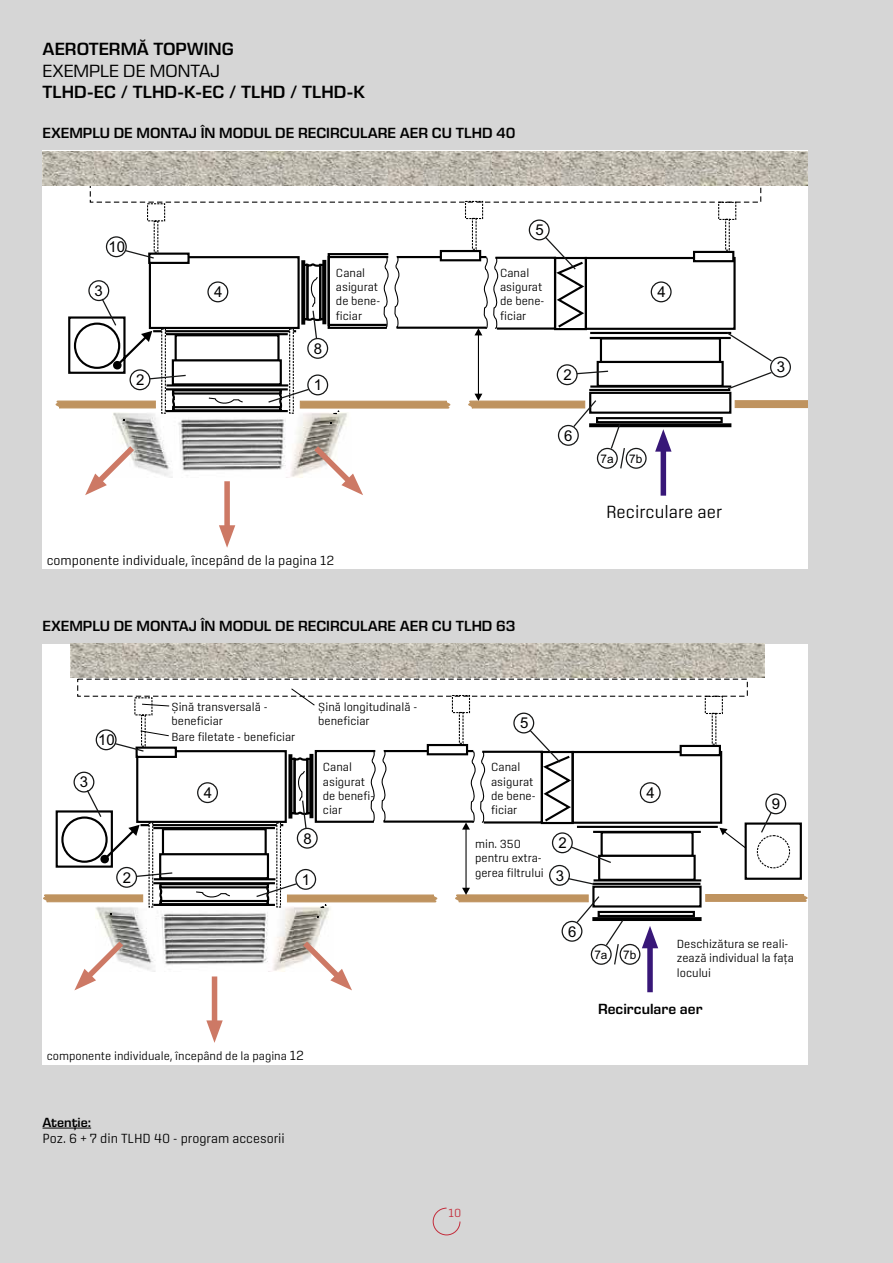
<style>
.page{position:relative;width:893px;height:1263px;background:#d6d6d6}
.page>*{position:absolute;margin:0;border:0;box-sizing:border-box;transform-origin:0 0}
.t1{font:600 18px "Eurostile Next LT Pro";color:#000}
.t2{font:18px "Eurostile Next LT Pro";color:#000}
.t3{font:300 18px "Center";color:#000}
.t4{font:600 15px "Eurostile Next LT Pro";color:#000}
.t5{font:15px "Arial";color:#000}
.t6{font:300 13.5px "Center";color:#000}
.t7{font:600 13.5px "Eurostile Next LT Pro";color:#000}
.t8{font:300 12px/14.4px "Center";color:#000}
.t9{font:300 12px "Center";color:#c32c3b}
.t10{font:11.85px "Arial";color:#000}
.s1{font-size:13.5px}
</style>
<div class="page">
<svg style="left:432px;top:1207px;width:29px;height:29px"></svg>
<div style="left:43px;top:151px;width:765px;height:418px;background:#fff"></div>
<img style="left:43px;top:151px;width:765px;height:34px">
<svg style="left:55px;top:200px;width:753px;height:348px"></svg>
<div style="left:42px;top:644px;width:766px;height:420px;background:#fff"></div>
<img style="left:70px;top:644px;width:695px;height:34px">
<svg style="left:43px;top:688px;width:765px;height:355px"></svg>
<hr style="left:43px;top:1128px;width:48px;height:1px;background:#000">
<h1 class="t1" style="left:43px;top:39px;width:193px">AEROTERMĂ TOPWING</h1>
<h1 class="t2" style="left:43px;top:61px;width:179px">EXEMPLE DE MONTAJ</h1>
<h1 class="t1" style="left:43px;top:82px;width:324px">TLHD-EC / TLHD-K-EC / TLHD / TLHD-K</h1>
<p class="t4" style="left:43px;top:125px;width:475px">EXEMPLU DE MONTAJ ÎN MODUL DE RECIRCULARE AER CU TLHD 40</p>
<p class="t5" style="left:108px;top:238px;width:18px">10</p>
<p class="t5" style="left:535px;top:221px;width:10px">5</p>
<p class="t5" style="left:95px;top:282px;width:10px">3</p>
<p class="t5" style="left:136px;top:371px;width:10px">2</p>
<p class="t8" style="left:336px;top:265px;width:46px">Canal asigurat de bene&shy;ficiar</p>
<p class="t8" style="left:500px;top:265px;width:46px">Canal asigurat de bene&shy;ficiar</p>
<p class="t5" style="left:214px;top:283px;width:10px">4</p>
<p class="t5" style="left:657px;top:283px;width:10px">4</p>
<p class="t5" style="left:314px;top:340px;width:10px">8</p>
<p class="t5" style="left:314px;top:376px;width:10px">1</p>
<p class="t5" style="left:563px;top:366px;width:10px">2</p>
<p class="t5" style="left:564px;top:427px;width:10px">6</p>
<p class="t10" style="left:600px;top:452px;width:15px">7a</p>
<p class="t10" style="left:629px;top:452px;width:15px">7b</p>
<h1 class="t3" style="left:606px;top:502px;width:118px">Recirculare aer</h1>
<p class="t6" style="left:47px;top:553px;width:289px">componente individuale, începând de la pagina 12</p>
<p class="t4" style="left:42px;top:618px;width:474px">EXEMPLU DE MONTAJ ÎN MODUL DE RECIRCULARE AER CU TLHD 63</p>
<p class="t5" style="left:80px;top:773px;width:10px">3</p>
<p class="t5" style="left:98px;top:731px;width:18px">10</p>
<p class="t8" style="left:172px;top:699px;width:98px">Șină transversală - beneficiar</p>
<p class="t8" style="left:172px;top:730px;width:125px">Bare filetate - beneficiar</p>
<p class="t8" style="left:318px;top:699px;width:100px">Șină longitudinală - beneficiar</p>
<p class="t5" style="left:520px;top:714px;width:10px">5</p>
<p class="t8" style="left:323px;top:760px;width:53px">Canal asigurat de benefi&shy;ciar</p>
<p class="t8" style="left:491px;top:760px;width:46px">Canal asigurat de bene&shy;ficiar</p>
<p class="t5" style="left:204px;top:784px;width:10px">4</p>
<p class="t5" style="left:646px;top:784px;width:10px">4</p>
<p class="t5" style="left:303px;top:830px;width:10px">8</p>
<p class="t5" style="left:123px;top:869px;width:10px">2</p>
<p class="t5" style="left:302px;top:871px;width:10px">1</p>
<p class="t8" style="left:475px;top:836px;width:70px">min. 350 pentru extra&shy;gerea filtrului</p>
<p class="t5" style="left:559px;top:834px;width:10px">2</p>
<p class="t5" style="left:556px;top:867px;width:10px">3</p>
<p class="t5" style="left:568px;top:923px;width:10px">6</p>
<p class="t5" style="left:777px;top:358px;width:10px">3</p>
<p class="t5" style="left:772px;top:795px;width:10px">9</p>
<p class="t10" style="left:594px;top:947px;width:15px">7a</p>
<p class="t10" style="left:623px;top:947px;width:15px">7b</p>
<p class="t8" style="left:677px;top:936px;width:119px">Deschizătura se reali&shy;zează individual la fața locului</p>
<p class="t8" style="left:47px;top:1049px;width:259px">componente individuale, începând de la pagina <span class="s1">12</span></p>
<p class="t7" style="left:43px;top:1115px;width:50px">Atenție:</p>
<p class="t6" style="left:43px;top:1130px;width:244px">Poz. 6 + 7 din TLHD 40 - program accesorii</p>
<p class="t9" style="left:449px;top:1206px;width:14px">10</p>
<p class="t4" style="left:598px;top:1001px;width:106px">Recirculare aer</p>
</div>
